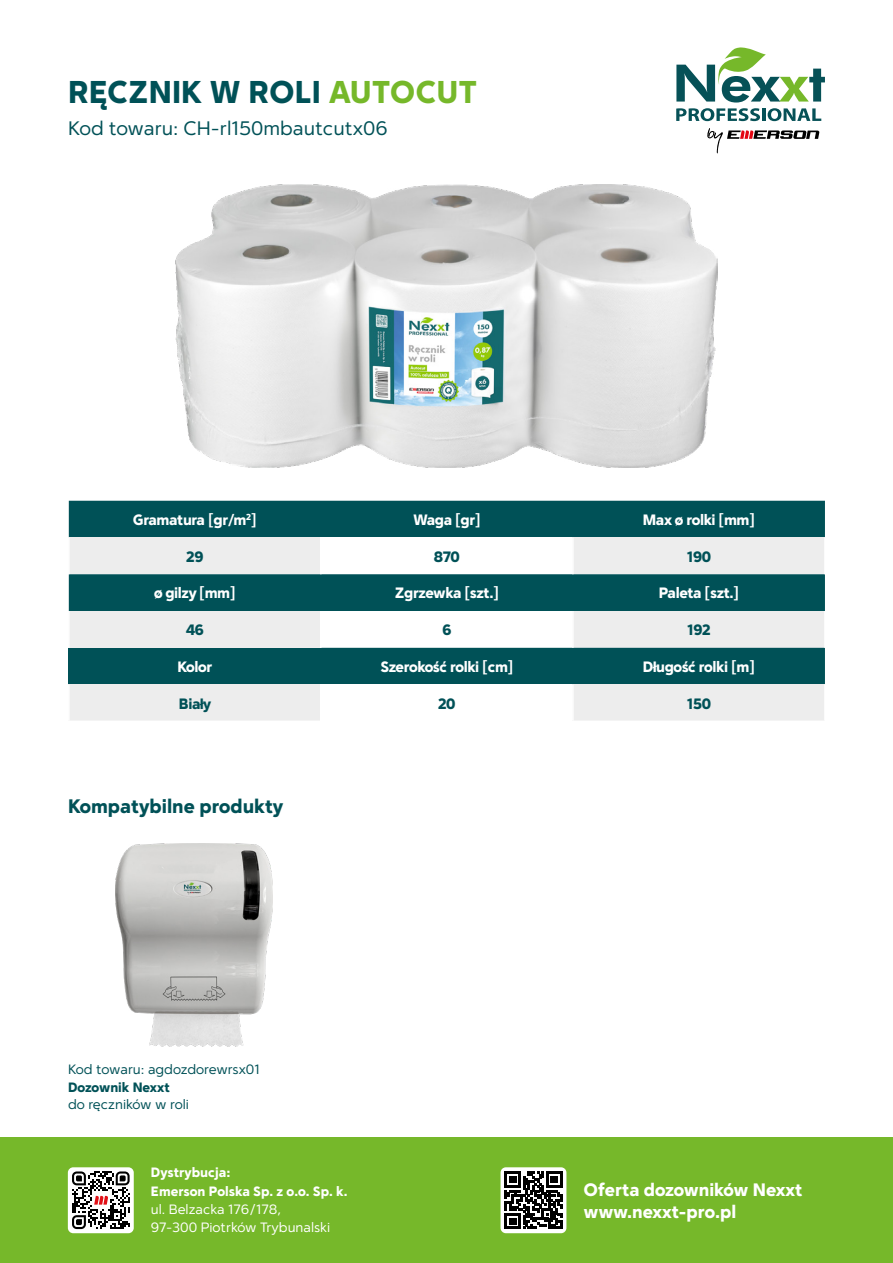
<style>
.page{position:relative;width:893px;height:1263px;background:#fff}
.page>*{position:absolute;margin:0;border:0;box-sizing:border-box;transform-origin:0 0}
.t1{font:900 31.5px "Simple Sans";color:#005157}
.t2{font:19.5px "Simple Sans";color:#005157}
.t3{font:900 19.5px "Simple Sans";color:#005157}
.t4{font:900 18px/21.6px "Simple Sans";color:#fff}
.t5{font:900 15px "Simple Sans";letter-spacing:-.025em;color:#fff}
.t6{font:900 15px "Simple Sans";letter-spacing:-.025em;color:#005157}
.t7{font:13.5px/18.3px "Simple Sans";color:#fff}
.t8{font:13.5px "Simple Sans";color:#005157}
.t9{font:900 13.5px/18.3px "Simple Sans";color:#fff}
.t10{font:900 13.5px "Simple Sans";color:#005157}
.s1{color:#76b82a}
</style>
<div class="page">
<div style="left:0;top:1137px;width:893px;height:126px;background:#76b82a"></div>
<svg style="left:676px;top:47px;width:149px;height:74px"></svg>
<svg style="left:707px;top:128px;width:112px;height:26px"></svg>
<div style="left:500px;top:1167px;width:66px;height:66px;background:#fff;border-radius:5px"></div>
<svg style="left:505px;top:1171px;width:57px;height:58px"></svg>
<div style="left:68px;top:1167px;width:66px;height:66px;background:#fff;border-radius:5px"></div>
<svg style="left:72px;top:1171px;width:58px;height:58px"></svg>
<div style="left:69px;top:501px;width:756px;height:36px;background:#005157"></div>
<div style="left:69px;top:537px;width:252px;height:37px;background:#ededed"></div>
<div style="left:573px;top:537px;width:252px;height:37px;background:#ededed"></div>
<div style="left:69px;top:574px;width:756px;height:37px;background:#005157"></div>
<div style="left:69px;top:611px;width:252px;height:37px;background:#ededed"></div>
<div style="left:573px;top:611px;width:252px;height:37px;background:#ededed"></div>
<div style="left:69px;top:648px;width:252px;height:36px;background:#005157"></div>
<div style="left:321px;top:648px;width:504px;height:36px;background:#005157"></div>
<div style="left:69px;top:684px;width:252px;height:37px;background:#ededed"></div>
<div style="left:573px;top:684px;width:252px;height:37px;background:#ededed"></div>
<hr style="left:68px;top:537px;width:2px;height:37px;background:#fff">
<hr style="left:320px;top:537px;width:2px;height:37px;background:#fff">
<hr style="left:572px;top:537px;width:2px;height:37px;background:#fff">
<hr style="left:824px;top:537px;width:2px;height:37px;background:#fff">
<hr style="left:68px;top:611px;width:2px;height:37px;background:#fff">
<hr style="left:320px;top:611px;width:2px;height:37px;background:#fff">
<hr style="left:572px;top:611px;width:2px;height:37px;background:#fff">
<hr style="left:824px;top:611px;width:2px;height:37px;background:#fff">
<hr style="left:68px;top:684px;width:2px;height:36px;background:#fff">
<hr style="left:320px;top:684px;width:2px;height:36px;background:#fff">
<hr style="left:572px;top:684px;width:2px;height:36px;background:#fff">
<hr style="left:824px;top:684px;width:2px;height:36px;background:#fff">
<hr style="left:68px;top:720px;width:253px;height:2px;background:#fff">
<hr style="left:573px;top:720px;width:253px;height:2px;background:#fff">
<img style="left:116px;top:844px;width:157px;height:202px">
<img style="left:175px;top:185px;width:543px;height:282px">
<h1 class="t1" style="left:68px;top:73px;width:411px">RĘCZNIK W ROLI <span class="s1">AUTOCUT</span></h1>
<h2 class="t2" style="left:68px;top:116px;width:321px">Kod towaru: CH-rl150mbautcutx06</h2>
<p class="t5" style="left:133px;top:510px;width:125px">Gramatura [gr/m<sup>2</sup>]</p>
<p class="t5" style="left:413px;top:510px;width:69px">Waga [gr]</p>
<p class="t5" style="left:643px;top:510px;width:114px">Max ø rolki [mm]</p>
<p class="t6" style="left:186px;top:547px;width:19px">29</p>
<p class="t6" style="left:434px;top:547px;width:28px">870</p>
<p class="t6" style="left:687px;top:547px;width:26px">190</p>
<p class="t5" style="left:154px;top:584px;width:83px">ø gilzy [mm]</p>
<p class="t5" style="left:395px;top:584px;width:106px">Zgrzewka [szt.]</p>
<p class="t5" style="left:659px;top:584px;width:82px">Paleta [szt.]</p>
<p class="t6" style="left:186px;top:621px;width:20px">46</p>
<p class="t6" style="left:442px;top:621px;width:11px">6</p>
<p class="t6" style="left:687px;top:621px;width:25px">192</p>
<p class="t5" style="left:178px;top:657px;width:36px">Kolor</p>
<p class="t5" style="left:380px;top:657px;width:135px">Szerokość rolki [cm]</p>
<p class="t5" style="left:643px;top:657px;width:114px">Długość rolki [m]</p>
<p class="t6" style="left:179px;top:694px;width:34px">Biały</p>
<p class="t6" style="left:438px;top:694px;width:19px">20</p>
<p class="t6" style="left:687px;top:694px;width:26px">150</p>
<h2 class="t3" style="left:68px;top:794px;width:217px">Kompatybilne produkty</h2>
<p class="t8" style="left:68px;top:1061px;width:193px">Kod towaru: agdozdorewrsx01</p>
<p class="t10" style="left:68px;top:1079px;width:103px">Dozownik Nexxt</p>
<p class="t8" style="left:68px;top:1096px;width:122px">do ręczników w roli</p>
<p class="t9" style="left:151px;top:1163px;width:198px">Dystrybucja:<br>Emerson Polska Sp. z o.o. Sp. k.</p>
<p class="t7" style="left:151px;top:1200px;width:181px">ul. Belzacka 176/178,<br>97-300 Piotrków Trybunalski</p>
<p class="t4" style="left:584px;top:1179px;width:220px">Oferta dozowników Nexxt www.nexxt-pro.pl</p>
</div>
